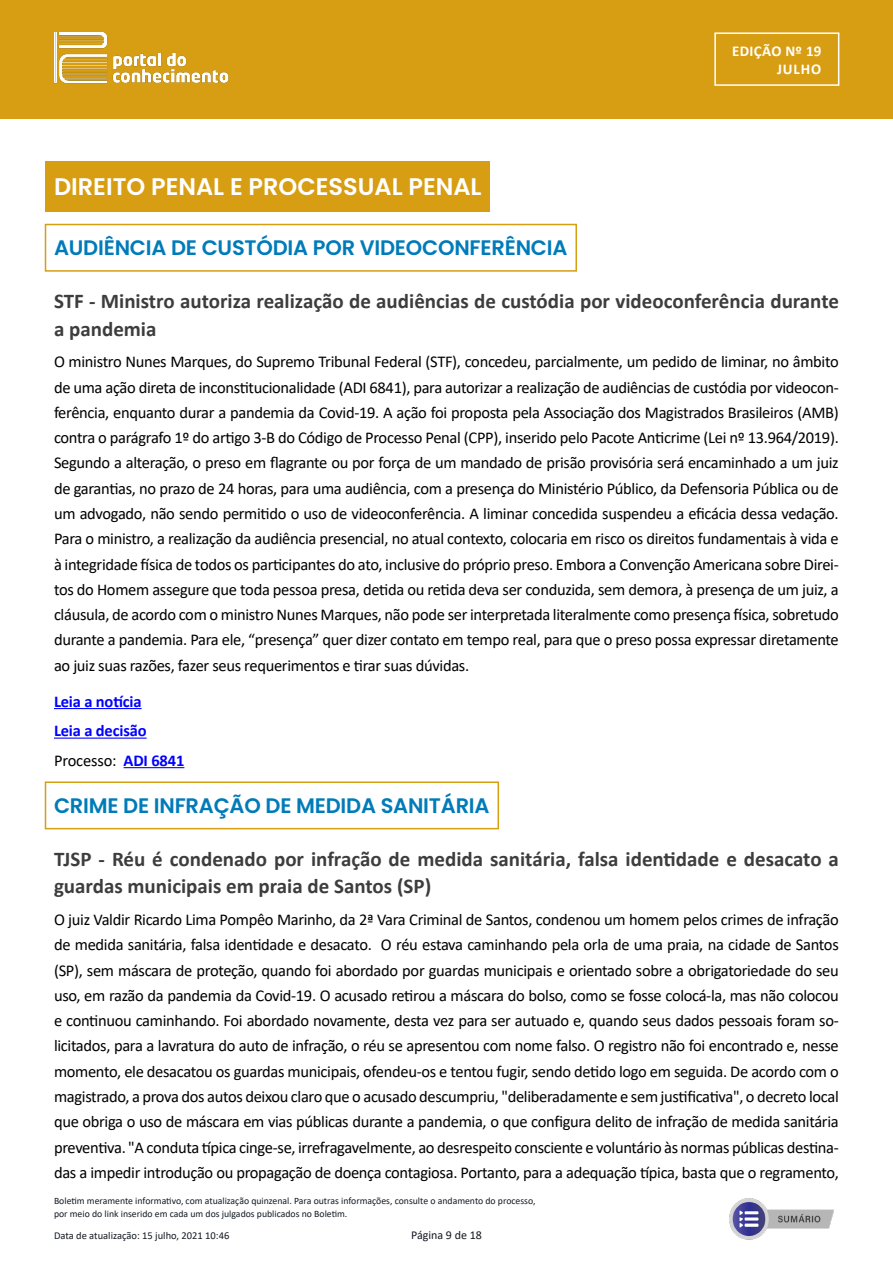
<style>
.page{position:relative;width:893px;height:1263px;background:#fff}
.page>*{position:absolute;margin:0;border:0;box-sizing:border-box;transform-origin:0 0}
.t1{font:600 24px "Poppins";color:#fff}
.t2{font:700 21px/27.6px "Calibri";color:#3d3d3d}
.t3{font:600 21px "Poppins";letter-spacing:-.01em;color:#007bb9}
.t4{font:16.5px/25.3px "Calibri";letter-spacing:-.02em;color:#000;text-align:justify}
.t5{font:700 16.5px/29.5px "Calibri";letter-spacing:-.01em;color:#00f}
.t6{font:700 15px/18px "Calibri";letter-spacing:.02em;color:#fff;text-align:right}
.t7{font:12px "Calibri";color:#131a22}
.t8{font:10.5px "Calibri";color:#131a22}
.t9{font:9.75px/12.3px "Calibri";color:#131a22}
.s1{font-weight:400;color:#000}
</style>
<div class="page">
<div style="left:0;top:0;width:893px;height:118px;background:#d89e13"></div>
<img style="left:55px;top:33px;width:173px;height:51px">
<div style="left:714px;top:32px;width:125px;height:54px;border:2px solid #fff"></div>
<div style="left:45px;top:162px;width:445px;height:50px;background:#d89e13"></div>
<div style="left:45px;top:224px;width:532px;height:48px;border:2px solid #d89e13"></div>
<hr style="left:54px;top:708px;width:88px;height:1px;background:#00f">
<hr style="left:54px;top:737px;width:93px;height:2px;background:#00f">
<hr style="left:124px;top:767px;width:60px;height:1px;background:#00f">
<div style="left:45px;top:781px;width:454px;height:48px;border:2px solid #d89e13"></div>
<img style="left:729px;top:1198px;width:105px;height:42px">
<p class="t6" style="left:732px;top:42px;width:91px">EDIÇÃO Nº 19<br>JULHO</p>
<h1 class="t1" style="left:54px;top:173px;width:429px">DIREITO PENAL E PROCESSUAL PENAL</h1>
<p class="t3" style="left:54px;top:236px;width:515px">AUDIÊNCIA DE CUSTÓDIA POR VIDEOCONFERÊNCIA</p>
<p class="t2" style="left:54px;top:287px;width:786px">STF - Ministro autoriza realização de audiências de custódia por videoconferência durante a pandemia</p>
<p class="t4" style="left:54px;top:349px;width:786px">O ministro Nunes Marques, do Supremo Tribunal Federal (STF), concedeu, parcialmente, um pedido de liminar, no âmbito de uma ação direta de inconstitucionalidade (ADI 6841), para autorizar a realização de audiências de custódia por videocon&shy;ferência, enquanto durar a pandemia da Covid-19. A ação foi proposta pela Associação dos Magistrados Brasileiros (AMB) contra o parágrafo 1º do artigo 3-B do Código de Processo Penal (CPP), inserido pelo Pacote Anticrime (Lei nº 13.964/2019).<br>Segundo a alteração, o preso em flagrante ou por força de um mandado de prisão provisória será encaminhado a um juiz de garantias, no prazo de 24 horas, para uma audiência, com a presença do Ministério Público, da Defensoria Pública ou de um advogado, não sendo permitido o uso de videoconferência. A liminar concedida suspendeu a eficácia dessa vedação.<br>Para o ministro, a realização da audiência presencial, no atual contexto, colocaria em risco os direitos fundamentais à vida e à integridade física de todos os participantes do ato, inclusive do próprio preso. Embora a Convenção Americana sobre Direi&shy;tos do Homem assegure que toda pessoa presa, detida ou retida deva ser conduzida, sem demora, à presença de um juiz, a cláusula, de acordo com o ministro Nunes Marques, não pode ser interpretada literalmente como presença física, sobretudo durante a pandemia. Para ele, “presença” quer dizer contato em tempo real, para que o preso possa expressar diretamente ao juiz suas razões, fazer seus requerimentos e tirar suas dúvidas.</p>
<p class="t5" style="left:54px;top:686px;width:132px">Leia a notícia<br>Leia a decisão<br><span class="s1">Processo:</span> ADI 6841</p>
<p class="t3" style="left:54px;top:793px;width:437px">CRIME DE INFRAÇÃO DE MEDIDA SANITÁRIA</p>
<p class="t2" style="left:54px;top:845px;width:786px">TJSP - Réu é condenado por infração de medida sanitária, falsa identidade e desacato a guardas municipais em praia de Santos (SP)</p>
<p class="t4" style="left:54px;top:906px;width:786px">O juiz Valdir Ricardo Lima Pompêo Marinho, da 2ª Vara Criminal de Santos, condenou um homem pelos crimes de infração de medida sanitária, falsa identidade e desacato. O réu estava caminhando pela orla de uma praia, na cidade de Santos (SP), sem máscara de proteção, quando foi abordado por guardas municipais e orientado sobre a obrigatoriedade do seu uso, em razão da pandemia da Covid-19. O acusado retirou a máscara do bolso, como se fosse colocá-la, mas não colocou e continuou caminhando. Foi abordado novamente, desta vez para ser autuado e, quando seus dados pessoais foram so&shy;licitados, para a lavratura do auto de infração, o réu se apresentou com nome falso. O registro não foi encontrado e, nesse momento, ele desacatou os guardas municipais, ofendeu-os e tentou fugir, sendo detido logo em seguida. De acordo com o magistrado, a prova dos autos deixou claro que o acusado descumpriu, "deliberadamente e sem justificativa", o decreto local que obriga o uso de máscara em vias públicas durante a pandemia, o que configura delito de infração de medida sanitária preventiva. "A conduta típica cinge-se, irrefragavelmente, ao desrespeito consciente e voluntário às normas públicas destina&shy;das a impedir introdução ou propagação de doença contagiosa. Portanto, para a adequação típica, basta que o regramento,</p>
<p class="t9" style="left:54px;top:1195px;width:483px">Boletim meramente informativo, com atualização quinzenal. Para outras informações, consulte o andamento do processo, por meio do link inserido em cada um dos julgados publicados no Boletim.</p>
<p class="t8" style="left:54px;top:1229px;width:177px">Data de atualização: 15 julho, 2021 10:46</p>
<p class="t7" style="left:411px;top:1227px;width:72px">Página 9 de 18</p>
</div>
